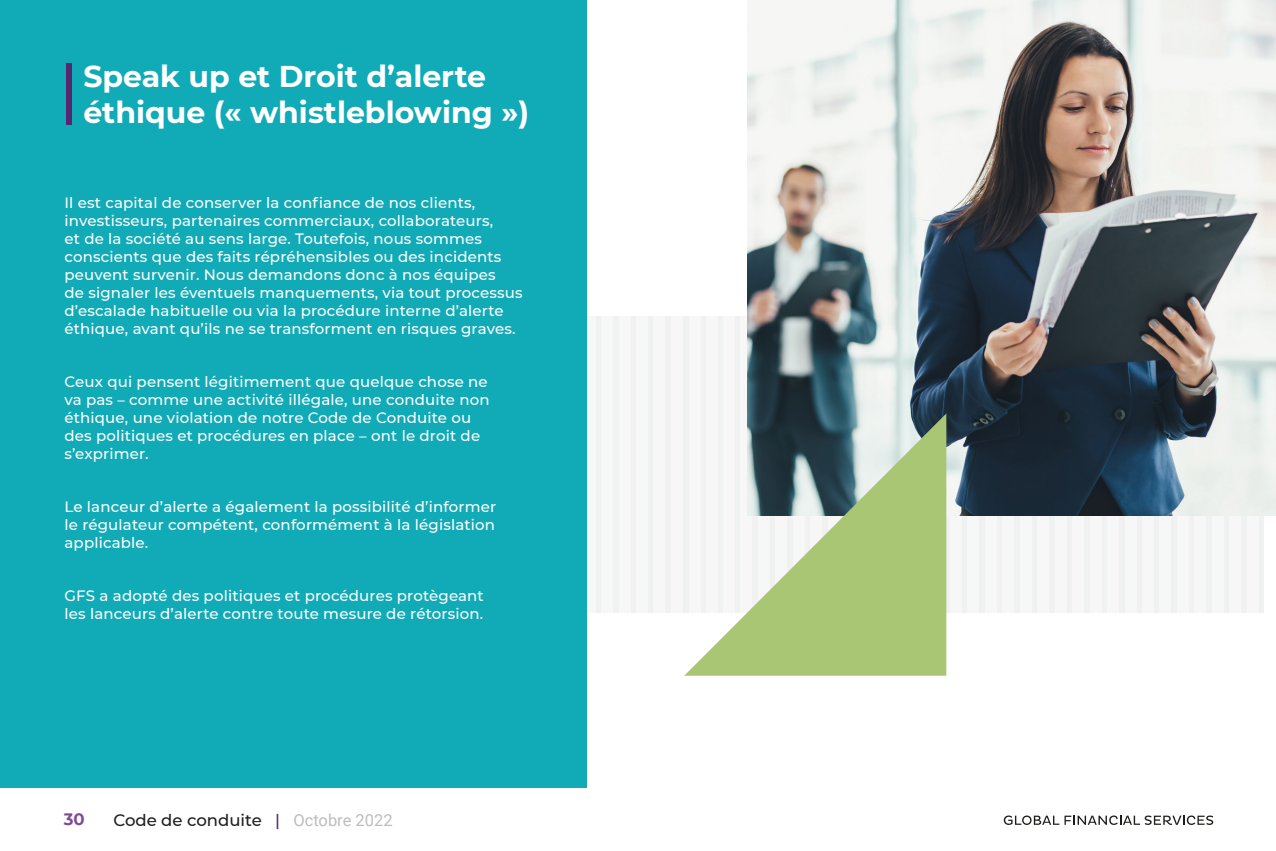
<style>
.page{position:relative;width:1276px;height:851px;background:#fff}
.page>*{position:absolute;margin:0;border:0;box-sizing:border-box;transform-origin:0 0}
.t1{font:700 30px/36px "Montserrat";color:#fff}
.t2{font:500 16.5px "Montserrat";color:#1d1d1b}
.t3{font:700 16.5px "Montserrat";color:#814997}
.Intro_2{font:500 15px/18px "Montserrat";letter-spacing:.01em;color:#fff}
.s1{color:#552772}
.s2{font-family:"Roboto";font-weight:400;color:#bdbdbc}
</style>
<div class="page">
<svg style="left:1003px;top:815px;width:210px;height:9px"></svg>
<div style="left:162px;top:316px;width:1101px;height:297px;background:#f0f1f1"></div>
<div style="left:723px;top:316px;width:11px;height:297px;background:#f7f7f7"></div>
<div style="left:740px;top:316px;width:12px;height:297px;background:#f7f7f7"></div>
<div style="left:950px;top:316px;width:11px;height:297px;background:#f7f7f7"></div>
<div style="left:967px;top:316px;width:12px;height:297px;background:#f7f7f7"></div>
<div style="left:985px;top:316px;width:11px;height:297px;background:#f7f7f7"></div>
<div style="left:1002px;top:316px;width:11px;height:297px;background:#f7f7f7"></div>
<div style="left:1020px;top:316px;width:11px;height:297px;background:#f7f7f7"></div>
<div style="left:1037px;top:316px;width:12px;height:297px;background:#f7f7f7"></div>
<div style="left:1055px;top:316px;width:11px;height:297px;background:#f7f7f7"></div>
<div style="left:1072px;top:316px;width:11px;height:297px;background:#f7f7f7"></div>
<div style="left:1089px;top:316px;width:12px;height:297px;background:#f7f7f7"></div>
<div style="left:1107px;top:316px;width:11px;height:297px;background:#f7f7f7"></div>
<div style="left:1125px;top:316px;width:11px;height:297px;background:#f7f7f7"></div>
<div style="left:1142px;top:316px;width:11px;height:297px;background:#f7f7f7"></div>
<div style="left:1159px;top:316px;width:12px;height:297px;background:#f7f7f7"></div>
<div style="left:1177px;top:316px;width:11px;height:297px;background:#f7f7f7"></div>
<div style="left:1194px;top:316px;width:12px;height:297px;background:#f7f7f7"></div>
<div style="left:1212px;top:316px;width:11px;height:297px;background:#f7f7f7"></div>
<div style="left:1229px;top:316px;width:11px;height:297px;background:#f7f7f7"></div>
<div style="left:1247px;top:316px;width:11px;height:297px;background:#f7f7f7"></div>
<div style="left:584px;top:316px;width:11px;height:297px;background:#f7f7f7"></div>
<div style="left:601px;top:316px;width:12px;height:297px;background:#f7f7f7"></div>
<div style="left:619px;top:316px;width:11px;height:297px;background:#f7f7f7"></div>
<div style="left:636px;top:316px;width:12px;height:297px;background:#f7f7f7"></div>
<div style="left:654px;top:316px;width:11px;height:297px;background:#f7f7f7"></div>
<div style="left:671px;top:316px;width:11px;height:297px;background:#f7f7f7"></div>
<div style="left:689px;top:316px;width:11px;height:297px;background:#f7f7f7"></div>
<div style="left:706px;top:316px;width:12px;height:297px;background:#f7f7f7"></div>
<div style="left:0;top:0;width:587px;height:787px;background:#11aab7"></div>
<div style="left:66px;top:63px;width:6px;height:62px;background:#562771"></div>
<img style="left:747px;top:0;width:529px;height:515px">
<svg style="left:685px;top:413px;width:261px;height:262px;fill:#a8c673"></svg>
<p class="t1" style="left:83px;top:57px;width:447px">Speak up et Droit d’alerte éthique (« whistleblowing »)</p>
<p class="Intro_2" style="left:64px;top:193px;width:460px">Il est capital de conserver la confiance de nos clients, investisseurs, partenaires commerciaux, collaborateurs,<br>et de la société au sens large. Toutefois, nous sommes conscients que des faits répréhensibles ou des incidents peuvent survenir. Nous demandons donc à nos équipes<br>de signaler les éventuels manquements, via tout processus d’escalade habituelle ou via la procédure interne d’alerte éthique, avant qu’ils ne se transforment en risques graves.</p>
<p class="Intro_2" style="left:64px;top:372px;width:427px">Ceux qui pensent légitimement que quelque chose ne va pas – comme une activité illégale, une conduite non éthique, une violation de notre Code de Conduite ou des politiques et procédures en place – ont le droit de s’exprimer.</p>
<p class="Intro_2" style="left:64px;top:497px;width:433px;text-align:justify">Le lanceur d’alerte a également la possibilité d’informer le régulateur compétent, conformément à la législation applicable.</p>
<p class="Intro_2" style="left:64px;top:586px;width:421px">GFS a adopté des politiques et procédures protègeant les lanceurs d’alerte contre toute mesure de rétorsion.</p>
<p class="t3" style="left:64px;top:807px;width:22px">30</p>
<p class="t2" style="left:113px;top:808px;width:281px">Code de conduite <span class="s1">|</span> <span class="s2">Octobre 2022</span></p>
</div>
